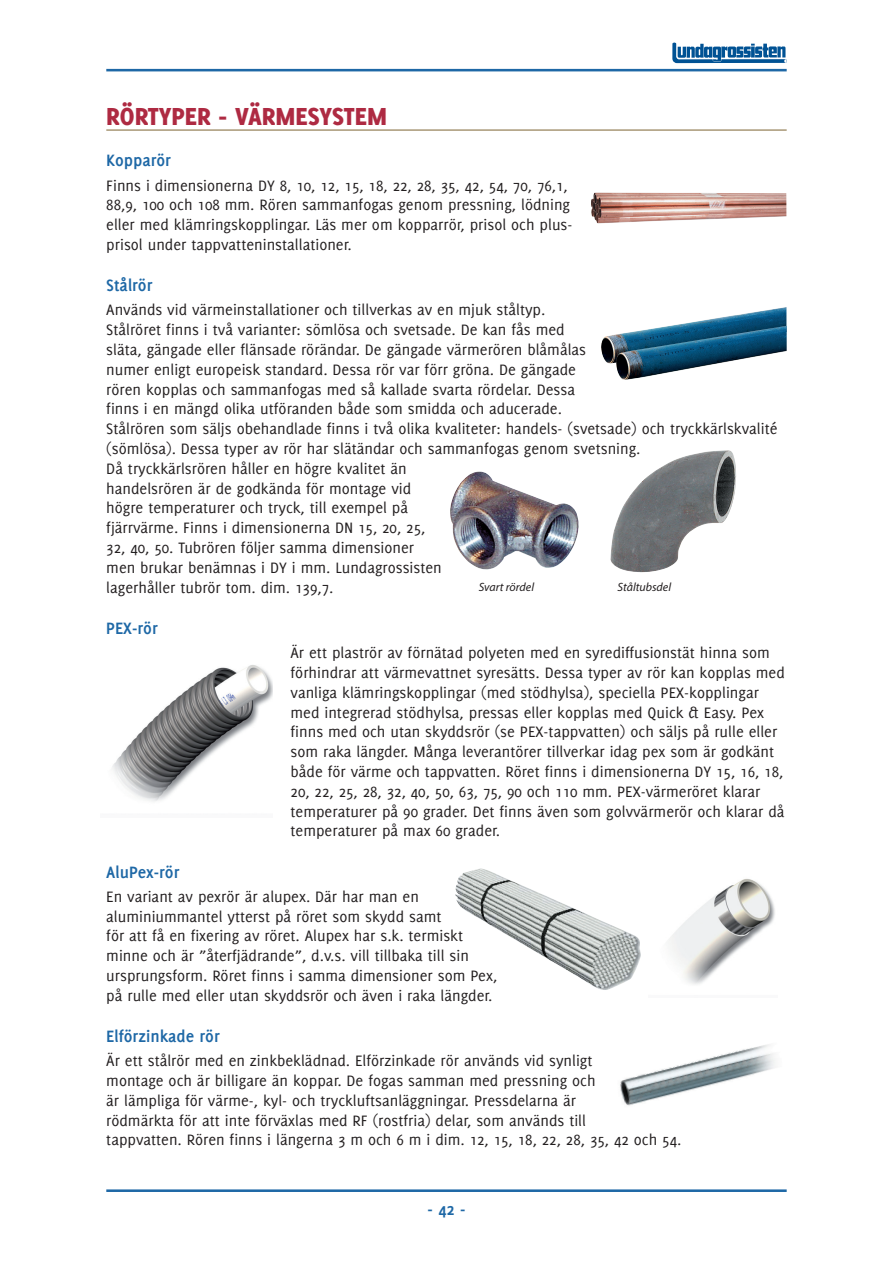
<style>
.page{position:relative;width:893px;height:1263px;background:#fff}
.page>*{position:absolute;margin:0;border:0;box-sizing:border-box;transform-origin:0 0}
.Huvudrubrik{font:800 27px "Delicious";color:#ae2a42}
.Underrubrik{font:700 18px "Delicious";color:#1e68a6}
.Brödtext{font:16.5px/19.8px "Delicious";color:#231f20}
.Brödtext-2{font:italic 12px "Myriad Pro";color:#231f20}
</style>
<div class="page">
<hr style="left:106px;top:69px;width:681px;height:2px;background:#1e68a6">
<hr style="left:106px;top:1189px;width:681px;height:3px;background:#1e68a6">
<svg style="left:672px;top:43px;width:115px;height:20px"></svg>
<hr style="left:106px;top:129px;width:681px;height:2px;background:#a89876">
<img style="left:112px;top:665px;width:161px;height:137px">
<img style="left:455px;top:868px;width:186px;height:122px">
<img style="left:669px;top:879px;width:106px;height:106px">
<img style="left:610px;top:450px;width:126px;height:122px">
<img style="left:450px;top:472px;width:129px;height:97px">
<img style="left:720px;top:1044px;width:54px;height:12px">
<img style="left:591px;top:193px;width:195px;height:31px">
<img style="left:601px;top:307px;width:185px;height:56px">
<img style="left:616px;top:326px;width:171px;height:54px">
<p class="Huvudrubrik" style="left:106px;top:101px;width:282px">RÖRTYPER - VÄRMESYSTEM</p>
<p class="Underrubrik" style="left:106px;top:150px;width:66px">Kopparör</p>
<p class="Brödtext" style="left:106px;top:175px;width:463px">Finns i dimensionerna DY 8, 10, 12, 15, 18, 22, 28, 35, 42, 54, 70, 76,1,</p>
<p class="Brödtext" style="left:106px;top:195px;width:465px">88,9, 100 och 108 mm. Rören sammanfogas genom pressning, lödning</p>
<p class="Brödtext" style="left:106px;top:215px;width:468px">eller med klämringskopplingar. Läs mer om kopparrör, prisol och plus-</p>
<p class="Brödtext" style="left:106px;top:234px;width:247px">prisol under tappvatteninstallationer.</p>
<p class="Underrubrik" style="left:106px;top:275px;width:48px">Stålrör</p>
<p class="Brödtext" style="left:106px;top:300px;width:441px">Används vid värmeinstallationer och tillverkas av en mjuk ståltyp.</p>
<p class="Brödtext" style="left:106px;top:320px;width:460px">Stålröret finns i två varianter: sömlösa och svetsade. De kan fås med</p>
<p class="Brödtext" style="left:106px;top:339px;width:481px">släta, gängade eller flänsade rörändar. De gängade värmerören blåmålas</p>
<p class="Brödtext" style="left:106px;top:359px;width:471px">numer enligt europeisk standard. Dessa rör var förr gröna. De gängade</p>
<p class="Brödtext" style="left:106px;top:379px;width:470px">rören kopplas och sammanfogas med så kallade svarta rördelar. Dessa</p>
<p class="Brödtext" style="left:106px;top:399px;width:457px">finns i en mängd olika utföranden både som smidda och aducerade.</p>
<p class="Brödtext" style="left:106px;top:419px;width:673px">Stålrören som säljs obehandlade finns i två olika kvaliteter: handels- (svetsade) och tryckkärlskvalité (sömlösa). Dessa typer av rör har slätändar och sammanfogas genom svetsning.</p>
<p class="Brödtext" style="left:106px;top:458px;width:302px">Då tryckkärlsrören håller en högre kvalitet än</p>
<p class="Brödtext" style="left:106px;top:478px;width:306px">handelsrören är de godkända för montage vid</p>
<p class="Brödtext" style="left:106px;top:498px;width:303px">högre temperaturer och tryck, till exempel på</p>
<p class="Brödtext" style="left:106px;top:518px;width:321px">fjärrvärme. Finns i dimensionerna DN 15, 20, 25,</p>
<p class="Brödtext" style="left:106px;top:537px;width:309px">32, 40, 50. Tubrören följer samma dimensioner</p>
<p class="Brödtext" style="left:106px;top:557px;width:337px">men brukar benämnas i DY i mm. Lundagrossisten</p>
<p class="Brödtext" style="left:106px;top:577px;width:229px">lagerhåller tubrör tom. dim. 139,7.</p>
<p class="Underrubrik" style="left:106px;top:618px;width:53px">PEX-rör</p>
<p class="Brödtext" style="left:291px;top:643px;width:496px">Är ett plaströr av förnätad polyeten med en syrediffusionstät hinna som förhindrar att värmevattnet syresätts. Dessa typer av rör kan kopplas med vanliga klämringskopplingar (med stödhylsa), speciella PEX-kopplingar med integrerad stödhylsa, pressas eller kopplas med Quick &amp; Easy. Pex finns med och utan skyddsrör (se PEX-tappvatten) och säljs på rulle eller som raka längder. Många leverantörer tillverkar idag pex som är godkänt både för värme och tappvatten. Röret finns i dimensionerna DY 15, 16, 18, 20, 22, 25, 28, 32, 40, 50, 63, 75, 90 och 110 mm. PEX-värmeröret klarar temperaturer på 90 grader. Det finns även som golvvärmerör och klarar då temperaturer på max 60 grader.</p>
<p class="Underrubrik" style="left:106px;top:861px;width:75px">AluPex-rör</p>
<p class="Brödtext" style="left:106px;top:886px;width:314px">En variant av pexrör är alupex. Där har man en</p>
<p class="Brödtext" style="left:106px;top:906px;width:337px">aluminiummantel ytterst på röret som skydd samt</p>
<p class="Brödtext" style="left:106px;top:926px;width:358px">för att få en fixering av röret. Alupex har s.k. termiskt</p>
<p class="Brödtext" style="left:106px;top:946px;width:364px">minne och är ”återfjädrande”, d.v.s. vill tillbaka till sin</p>
<p class="Brödtext" style="left:106px;top:965px;width:393px">ursprungsform. Röret finns i samma dimensioner som Pex,</p>
<p class="Brödtext" style="left:106px;top:985px;width:388px">på rulle med eller utan skyddsrör och även i raka längder.</p>
<p class="Underrubrik" style="left:106px;top:1026px;width:115px">Elförzinkade rör</p>
<p class="Brödtext" style="left:106px;top:1051px;width:488px">Är ett stålrör med en zinkbeklädnad. Elförzinkade rör används vid synligt</p>
<p class="Brödtext" style="left:106px;top:1070px;width:491px">montage och är billigare än koppar. De fogas samman med pressning och</p>
<p class="Brödtext" style="left:106px;top:1090px;width:471px">är lämpliga för värme-, kyl- och tryckluftsanläggningar. Pressdelarna är</p>
<p class="Brödtext" style="left:106px;top:1110px;width:481px">rödmärkta för att inte förväxlas med RF (rostfria) delar, som används till</p>
<p class="Brödtext" style="left:106px;top:1130px;width:576px">tappvatten. Rören finns i längerna 3 m och 6 m i dim. 12, 15, 18, 22, 28, 35, 42 och 54.</p>
<p class="Brödtext-2" style="left:479px;top:580px;width:57px">Svart rördel</p>
<p class="Brödtext-2" style="left:617px;top:580px;width:55px">Ståltubsdel</p>
<p class="Underrubrik" style="left:428px;top:1199px;width:39px">- 42 -</p>
</div>
